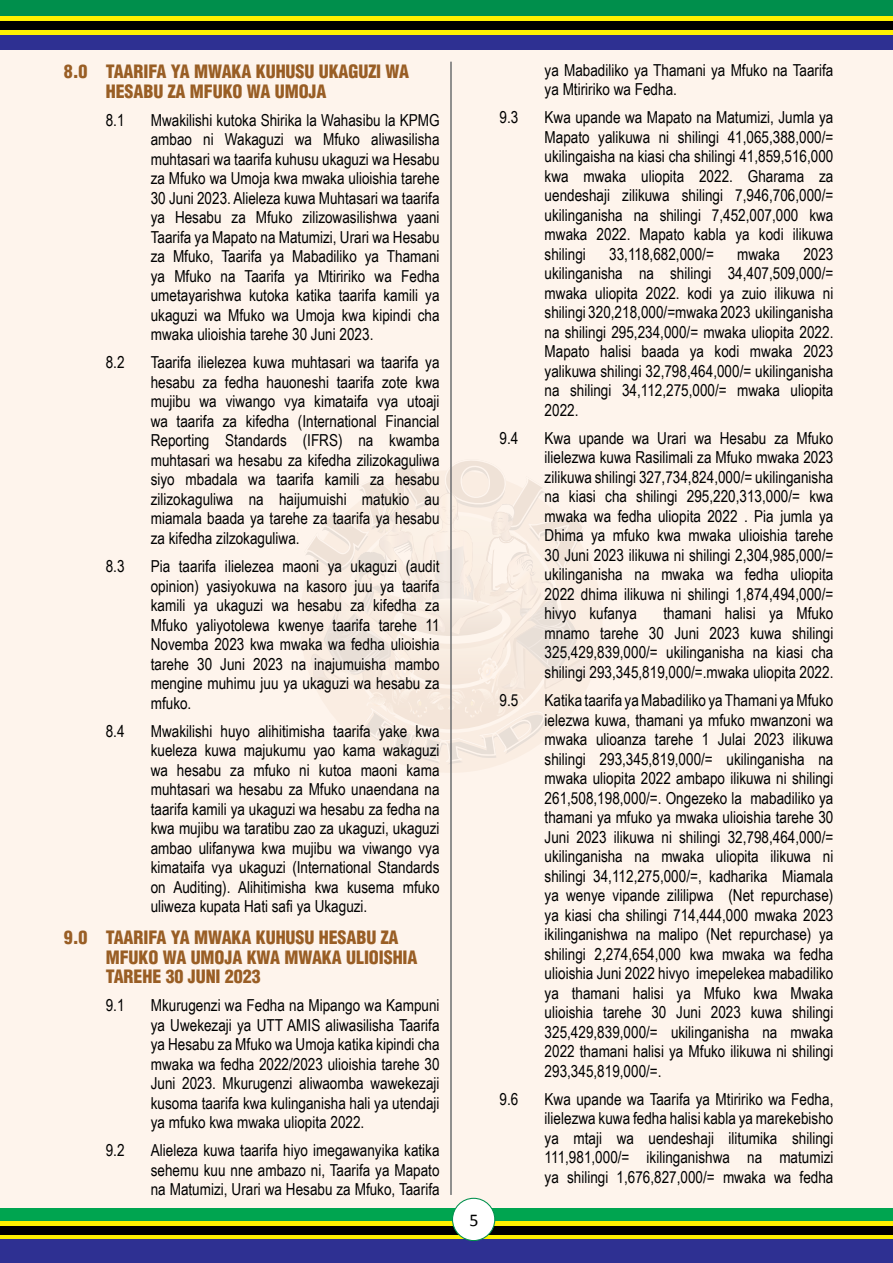
<style>
.page{position:relative;width:893px;height:1263px;background:#fef4ec}
.page>*{position:absolute;margin:0;border:0;box-sizing:border-box;transform-origin:0 0}
.t1{font:900 condensed 18px/19.5px "Helvetica";letter-spacing:-.005em;color:#995e25}
.t2{font:18px "Calibri";color:#000}
.t3{font:16.5px/19.5px "Arial Narrow";color:#000;text-align:justify}
</style>
<div class="page">
<div style="left:0;top:0;width:893px;height:17px;background:#008f4c"></div>
<svg style="left:0;top:17px;width:893px;height:5px;background:#ccc000"></svg>
<div style="left:0;top:29px;width:893px;height:6px;background:#fff100"></div>
<div style="left:0;top:22px;width:893px;height:8px;background:#000"></div>
<div style="left:0;top:35px;width:893px;height:15px;background:#2e3092"></div>
<div style="left:0;top:1208px;width:893px;height:13px;background:#00a550"></div>
<div style="left:0;top:1221px;width:893px;height:6px;background:#fff100"></div>
<svg style="left:0;top:1234px;width:893px;height:5px;background:#cbc000"></svg>
<div style="left:0;top:1226px;width:893px;height:8px;background:#000"></div>
<div style="left:0;top:1239px;width:893px;height:24px;background:#2e3092"></div>
<div style="left:452px;top:1198px;width:43px;height:42px;background:#fff;border-radius:50%"></div>
<div style="left:452px;top:1198px;width:43px;height:43px;border:1px solid #008f4c;border-radius:50%"></div>
<svg style="left:306px;top:461px;width:285px;height:303px"></svg>
<hr style="left:450px;top:62px;width:2px;height:1133px;background:#6d6e70">
<p class="t1" style="left:106px;top:62px;width:305px;text-indent:-42px">8.0 TAARIFA YA MWAKA KUHUSU UKAGUZI WA<br>HESABU ZA MFUKO WA UMOJA</p>
<p class="t3" style="left:106px;top:110px;width:20px">8.1</p>
<p class="t3" style="left:151px;top:110px;width:290px">Mwakilishi kutoka Shirika la Wahasibu la KPMG ambao ni Wakaguzi wa Mfuko aliwasilisha muhtasari wa taarifa kuhusu ukaguzi wa Hesabu za Mfuko wa Umoja kwa mwaka ulioishia tarehe 30 Juni 2023. Alieleza kuwa Muhtasari wa taarifa ya Hesabu za Mfuko zilizowasilishwa yaani Taarifa ya Mapato na Matumizi, Urari wa Hesabu za Mfuko, Taarifa ya Mabadiliko ya Thamani ya Mfuko na Taarifa ya Mtiririko wa Fedha umetayarishwa kutoka katika taarifa kamili ya ukaguzi wa Mfuko wa Umoja kwa kipindi cha mwaka ulioishia tarehe 30 Juni 2023.</p>
<p class="t3" style="left:106px;top:352px;width:20px">8.2</p>
<p class="t3" style="left:151px;top:352px;width:290px">Taarifa ilielezea kuwa muhtasari wa taarifa ya hesabu za fedha hauoneshi taarifa zote kwa mujibu wa viwango vya kimataifa vya utoaji wa taarifa za kifedha (International Financial Reporting Standards (IFRS) na kwamba muhtasari wa hesabu za kifedha zilizokaguliwa siyo mbadala wa taarifa kamili za hesabu zilizokaguliwa na haijumuishi matukio au miamala baada ya tarehe za taarifa ya hesabu za kifedha zilzokaguliwa.</p>
<p class="t3" style="left:106px;top:556px;width:20px">8.3</p>
<p class="t3" style="left:151px;top:556px;width:290px">Pia taarifa ilielezea maoni ya ukaguzi (audit opinion) yasiyokuwa na kasoro juu ya taarifa kamili ya ukaguzi wa hesabu za kifedha za Mfuko yaliyotolewa kwenye taarifa tarehe 11<br>Novemba 2023 kwa mwaka wa fedha ulioishia tarehe 30 Juni 2023 na inajumuisha mambo mengine muhimu juu ya ukaguzi wa hesabu za mfuko.</p>
<p class="t3" style="left:106px;top:720px;width:20px">8.4</p>
<p class="t3" style="left:151px;top:720px;width:290px">Mwakilishi huyo alihitimisha taarifa yake kwa kueleza kuwa majukumu yao kama wakaguzi wa hesabu za mfuko ni kutoa maoni kama muhtasari wa hesabu za Mfuko unaendana na taarifa kamili ya ukaguzi wa hesabu za fedha na kwa mujibu wa taratibu zao za ukaguzi, ukaguzi ambao ulifanywa kwa mujibu wa viwango vya kimataifa vya ukaguzi (International Standards on Auditing). Alihitimisha kwa kusema mfuko uliweza kupata Hati safi ya Ukaguzi.</p>
<p class="t1" style="left:106px;top:928px;width:313px;text-indent:-42px">9.0 TAARIFA YA MWAKA KUHUSU HESABU ZA<br>MFUKO WA UMOJA KWA MWAKA ULIOISHIA<br>TAREHE 30 JUNI 2023</p>
<p class="t3" style="left:106px;top:995px;width:20px">9.1</p>
<p class="t3" style="left:151px;top:995px;width:290px">Mkurugenzi wa Fedha na Mipango wa Kampuni ya Uwekezaji ya UTT AMIS aliwasilisha Taarifa ya Hesabu za Mfuko wa Umoja katika kipindi cha mwaka wa fedha 2022/2023 ulioishia tarehe 30<br>Juni 2023. Mkurugenzi aliwaomba wawekezaji kusoma taarifa kwa kulinganisha hali ya utendaji ya mfuko kwa mwaka uliopita 2022.</p>
<p class="t3" style="left:106px;top:1140px;width:20px">9.2</p>
<p class="t3" style="left:151px;top:1140px;width:290px">Alieleza kuwa taarifa hiyo imegawanyika katika sehemu kuu nne ambazo ni, Taarifa ya Mapato na Matumizi, Urari wa Hesabu za Mfuko, Taarifa</p>
<p class="t2" style="left:470px;top:1208px;width:11px">5</p>
<p class="t3" style="left:545px;top:60px;width:290px">ya Mabadiliko ya Thamani ya Mfuko na Taarifa ya Mtiririko wa Fedha.</p>
<p class="t3" style="left:500px;top:107px;width:20px">9.3</p>
<p class="t3" style="left:545px;top:107px;width:290px">Kwa upande wa Mapato na Matumizi, Jumla ya Mapato yalikuwa ni shilingi 41,065,388,000/= ukilingaisha na kiasi cha shilingi 41,859,516,000 kwa mwaka uliopita 2022. Gharama za uendeshaji zilikuwa shilingi 7,946,706,000/= ukilinganisha na shilingi 7,452,007,000 kwa mwaka 2022. Mapato kabla ya kodi ilikuwa shilingi</p>
<p class="t3" style="left:609px;top:244px;width:106px">33,118,682,000/=</p>
<p class="t3" style="left:737px;top:244px;width:44px">mwaka</p>
<p class="t3" style="left:545px;top:244px;width:290px;text-indent:259px">2023 ukilinganisha na shilingi 34,407,509,000/= mwaka uliopita 2022. kodi ya zuio ilikuwa ni shilingi 320,218,000/=mwaka 2023 ukilinganisha na shilingi 295,234,000/= mwaka uliopita 2022.<br>Mapato halisi baada ya kodi mwaka 2023 yalikuwa shilingi 32,798,464,000/= ukilinganisha na shilingi 34,112,275,000/= mwaka uliopita 2022.</p>
<p class="t3" style="left:500px;top:428px;width:20px">9.4</p>
<p class="t3" style="left:545px;top:428px;width:290px">Kwa upande wa Urari wa Hesabu za Mfuko ilielezwa kuwa Rasilimali za Mfuko mwaka 2023 zilikuwa shilingi 327,734,824,000/= ukilinganisha na kiasi cha shilingi 295,220,313,000/= kwa mwaka wa fedha uliopita 2022 . Pia jumla ya Dhima ya mfuko kwa mwaka ulioishia tarehe 30 Juni 2023 ilikuwa ni shilingi 2,304,985,000/= ukilinganisha na mwaka wa fedha uliopita 2022 dhima ilikuwa ni shilingi 1,874,494,000/= hivyo kufanya</p>
<p class="t3" style="left:545px;top:603px;width:290px;text-indent:119px">thamani halisi ya Mfuko mnamo tarehe 30 Juni 2023 kuwa shilingi 325,429,839,000/= ukilinganisha na kiasi cha shilingi 293,345,819,000/=.mwaka uliopita 2022.</p>
<p class="t3" style="left:500px;top:690px;width:20px">9.5</p>
<p class="t3" style="left:545px;top:690px;width:290px">Katika taarifa ya Mabadiliko ya Thamani ya Mfuko ielezwa kuwa, thamani ya mfuko mwanzoni wa mwaka ulioanza tarehe 1 Julai 2023 ilikuwa shilingi 293,345,819,000/= ukilinganisha na mwaka uliopita 2022 ambapo ilikuwa ni shilingi 261,508,198,000/=. Ongezeko la mabadiliko ya thamani ya mfuko ya mwaka ulioishia tarehe 30<br>Juni 2023 ilikuwa ni shilingi 32,798,464,000/= ukilinganisha na mwaka uliopita ilikuwa ni shilingi 34,112,275,000/=, kadharika Miamala ya wenye vipande zililipwa (Net repurchase) ya kiasi cha shilingi 714,444,000 mwaka 2023 ikilinganishwa na malipo (Net repurchase) ya shilingi 2,274,654,000 kwa mwaka wa fedha ulioishia Juni 2022 hivyo imepelekea mabadiliko ya thamani halisi ya Mfuko kwa Mwaka ulioishia tarehe 30 Juni 2023 kuwa shilingi 325,429,839,000/= ukilinganisha na mwaka 2022 thamani halisi ya Mfuko ilikuwa ni shilingi 293,345,819,000/=.</p>
<p class="t3" style="left:500px;top:1088px;width:20px">9.6</p>
<p class="t3" style="left:545px;top:1088px;width:290px">Kwa upande wa Taarifa ya Mtiririko wa Fedha, ilielezwa kuwa fedha halisi kabla ya marekebisho ya mtaji wa uendeshaji ilitumika shilingi 111,981,000/= ikilinganishwa na matumizi ya shilingi 1,676,827,000/= mwaka wa fedha</p>
</div>
